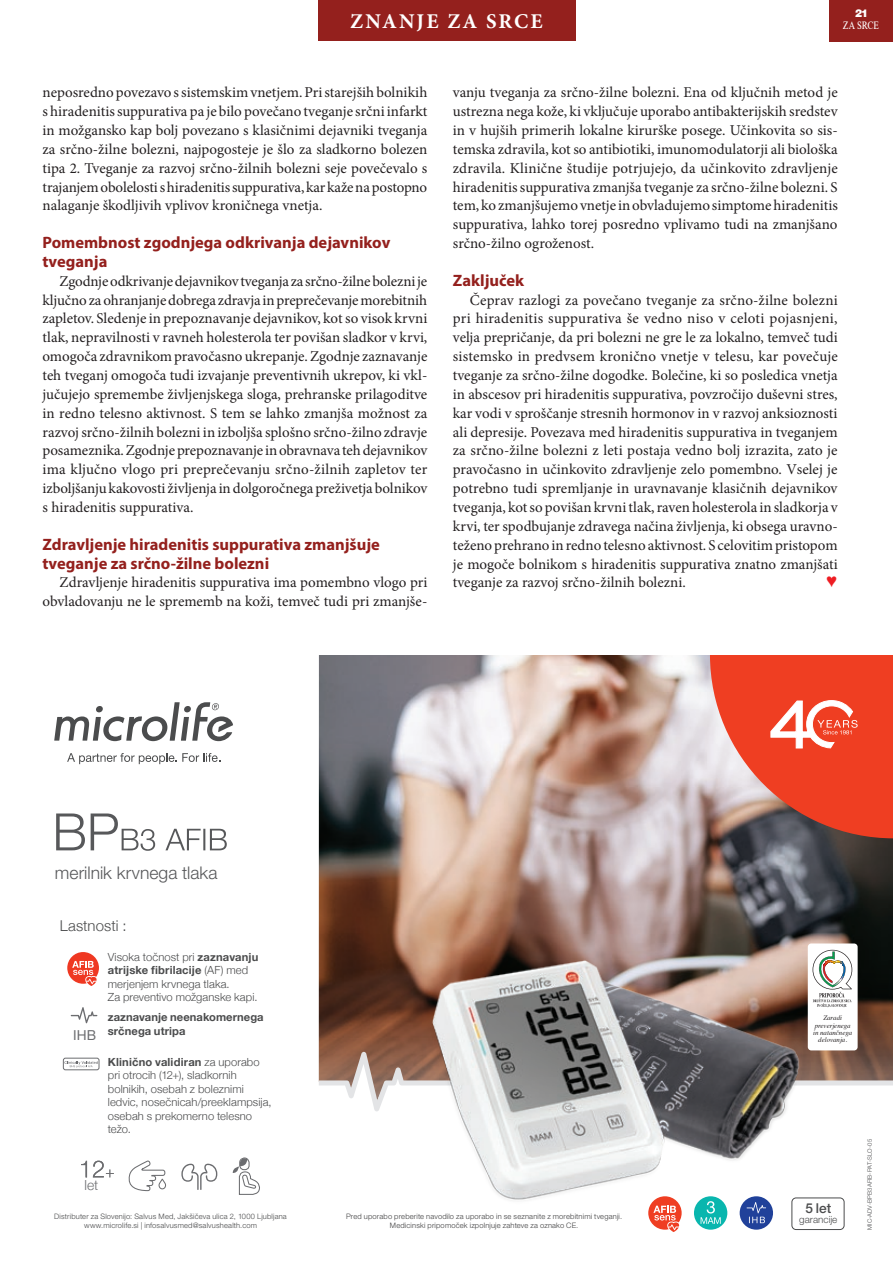
<style>
.page{position:relative;width:893px;height:1263px;background:#fff}
.page>*{position:absolute;margin:0;border:0;box-sizing:border-box;transform-origin:0 0}
.t1{font:700 21px "Minion Pro";letter-spacing:.1em;color:#fff}
.t2{font:300 17.55px "Helvetica Neue LT Pro";color:#57585a}
.t3{font:700 16.5px/18.9px "Myriad Pro";color:#94201d}
.t4{font:15px/18.9px "Minion Pro";color:#231f20;text-align:justify}
.t5{font:300 15px "Helvetica Neue";letter-spacing:.005em;color:#4b4c4d}
.t6{font:italic 15px "Minion Pro";color:#231f20}
.t7{font:300 13.8px "Helvetica Neue";color:#6c6d70}
.t8{font:500 13.65px "Helvetica Neue LT Pro";color:#4b4c4d}
.t9{font:13.65px "Helvetica Neue";color:#6c6d70}
.t10{font:300 11.25px/13.5px "Helvetica Neue";letter-spacing:.01em;color:#4b4c4d}
.t11{font:700 11.25px/13.5px "Helvetica Neue";letter-spacing:.005em;color:#4b4c4d}
.t12{font:11.25px "Nimbus Roman DOT";color:#fff;scale:.8 1}
.t13{font:11.25px "Nimbus Sans POT Blac";color:#fff}
.t14{font:300 9.9px "Helvetica Neue LT Pro";color:#4b4c4d}
.t15{font:300 7.5px/9px "Helvetica Neue LT Pro";letter-spacing:.025em;color:#3e3e3f;text-align:center}
.t16{font:300 7.5px/9px "Helvetica Neue LT Pro";letter-spacing:.025em;color:#464748;text-align:center}
.t17{font:italic 6.9px/7.5px "Times";color:#231f20;text-align:center}
.t18{font:300 6px "Helvetica Neue LT Pro";letter-spacing:.02em;color:#464748}
.s1{font-weight:700}
</style>
<div class="page">
<div style="left:829px;top:0;width:64px;height:41px;background:#94201d"></div>
<div style="left:317px;top:0;width:258px;height:41px;background:#94201d"></div>
<img style="left:319px;top:655px;width:574px;height:397px">
<svg style="left:67px;top:753px;width:153px;height:11px"></svg>
<svg style="left:54px;top:702px;width:179px;height:39px"></svg>
<div style="left:67px;top:952px;width:32px;height:32px;background:#ef3822;border-radius:50%"></div>
<svg style="left:72px;top:961px;width:26px;height:25px"></svg>
<div style="left:63px;top:1058px;width:36px;height:12px;border:1px solid #6c6d70;border-radius:2px"></div>
<svg style="left:64px;top:1061px;width:34px;height:7px"></svg>
<svg style="left:71px;top:1007px;width:26px;height:16px"></svg>
<svg style="left:81px;top:1161px;width:6px;height:16px"></svg>
<svg style="left:93px;top:1161px;width:21px;height:16px"></svg>
<svg style="left:233px;top:1157px;width:27px;height:38px"></svg>
<svg style="left:181px;top:1164px;width:36px;height:26px"></svg>
<svg style="left:128px;top:1160px;width:38px;height:32px"></svg>
<div style="left:808px;top:943px;width:50px;height:107px;background:#fff;border-radius:3px"></div>
<svg style="left:839px;top:951px;width:13px;height:56px"></svg>
<svg style="left:56px;top:813px;width:171px;height:38px"></svg>
<svg style="left:648px;top:1196px;width:34px;height:34px"></svg>
<svg style="left:653px;top:1213px;width:28px;height:19px"></svg>
<div style="left:694px;top:1196px;width:33px;height:34px;background:#09b6ae;border-radius:50%"></div>
<svg style="left:701px;top:1213px;width:20px;height:11px"></svg>
<div style="left:740px;top:1196px;width:33px;height:34px;background:#20419a;border-radius:50%"></div>
<svg style="left:749px;top:1213px;width:16px;height:10px"></svg>
<div style="left:791px;top:1197px;width:53px;height:33px;border:1px solid #4b4c4d;border-radius:4px"></div>
<svg style="left:319px;top:1052px;width:574px;height:59px"></svg>
<img style="left:421px;top:949px;width:418px;height:264px">
<svg style="left:710px;top:655px;width:183px;height:183px;background:#e05a45"></svg>
<p class="t13" style="left:856px;top:8px;width:13px">21</p>
<h1 class="t1" style="left:350px;top:7px;width:194px">ZNANJE ZA SRCE</h1>
<p class="t12" style="left:843px;top:19px;width:47px">ZA SRCE</p>
<p class="t4" style="left:43px;top:83px;width:386px">neposredno povezavo s sistemskim vnetjem. Pri starejših bolnikih s hiradenitis suppurativa pa je bilo povečano tveganje srčni infarkt in možgansko kap bolj povezano s klasičnimi dejavniki tveganja za srčno-žilne bolezni, najpogosteje je šlo za sladkorno bolezen tipa 2. Tveganje za razvoj srčno-žilnih bolezni seje povečevalo s trajanjem obolelosti s hiradenitis suppurativa, kar kaže na postopno nalaganje škodljivih vplivov kroničnega vnetja.</p>
<p class="t3" style="left:43px;top:232px;width:349px">Pomembnost zgodnjega odkrivanja dejavnikov tveganja</p>
<p class="t4" style="left:43px;top:272px;width:386px;text-indent:17px">Zgodnje odkrivanje dejavnikov tveganja za srčno-žilne bolezni je ključno za ohranjanje dobrega zdravja in preprečevanje morebitnih zapletov. Sledenje in prepoznavanje dejavnikov, kot so visok krvni tlak, nepravilnosti v ravneh holesterola ter povišan sladkor v krvi, omogoča zdravnikom pravočasno ukrepanje. Zgodnje zaznavanje teh tveganj omogoča tudi izvajanje preventivnih ukrepov, ki vkl&shy;jučujejo spremembe življenjskega sloga, prehranske prilagoditve in redno telesno aktivnost. S tem se lahko zmanjša možnost za razvoj srčno-žilnih bolezni in izboljša splošno srčno-žilno zdravje posameznika. Zgodnje prepoznavanje in obravnava teh dejavnikov ima ključno vlogo pri preprečevanju srčno-žilnih zapletov ter izboljšanju kakovosti življenja in dolgoročnega preživetja bolnikov s hiradenitis suppurativa.</p>
<p class="t3" style="left:43px;top:534px;width:339px">Zdravljenje hiradenitis suppurativa zmanjšuje tveganje za srčno-žilne bolezni</p>
<p class="t4" style="left:43px;top:573px;width:386px;text-align:right">Zdravljenje hiradenitis suppurativa ima pomembno vlogo pri obvladovanju ne le sprememb na koži, temveč tudi pri zmanjše-</p>
<p class="t4" style="left:453px;top:83px;width:386px">vanju tveganja za srčno-žilne bolezni. Ena od ključnih metod je ustrezna nega kože, ki vključuje uporabo antibakterijskih sredstev in v hujših primerih lokalne kirurške posege. Učinkovita so sis&shy;temska zdravila, kot so antibiotiki, imunomodulatorji ali biološka zdravila. Klinične študije potrjujejo, da učinkovito zdravljenje hiradenitis suppurativa zmanjša tveganje za srčno-žilne bolezni. S tem, ko zmanjšujemo vnetje in obvladujemo simptome hiradenitis suppurativa, lahko torej posredno vplivamo tudi na zmanjšano srčno-žilno ogroženost.</p>
<p class="t3" style="left:453px;top:270px;width:73px">Zaključek</p>
<p class="t4" style="left:453px;top:290px;width:386px;text-indent:17px">Čeprav razlogi za povečano tveganje za srčno-žilne bolezni pri hiradenitis suppurativa še vedno niso v celoti pojasnjeni, velja prepričanje, da pri bolezni ne gre le za lokalno, temveč tudi sistemsko in predvsem kronično vnetje v telesu, kar povečuje tveganje za srčno-žilne dogodke. Bolečine, ki so posledica vnetja in abscesov pri hiradenitis suppurativa, povzročijo duševni stres, kar vodi v sproščanje stresnih hormonov in v razvoj anksioznosti ali depresije. Povezava med hiradenitis suppurativa in tveganjem za srčno-žilne bolezni z leti postaja vedno bolj izrazita, zato je pravočasno in učinkovito zdravljenje zelo pomembno. Vselej je potrebno tudi spremljanje in uravnavanje klasičnih dejavnikov tveganja, kot so povišan krvni tlak, raven holesterola in sladkorja v krvi, ter spodbujanje zdravega načina življenja, ki obsega uravno&shy;teženo prehrano in redno telesno aktivnost. S celovitim pristopom je mogoče bolnikom s hiradenitis suppurativa znatno zmanjšati tveganje za razvoj srčno-žilnih bolezni.</p>
<p class="t2" style="left:55px;top:862px;width:164px">merilnik krvnega tlaka</p>
<p class="t5" style="left:60px;top:914px;width:68px">Lastnosti :</p>
<p class="t9" style="left:73px;top:1025px;width:25px">IHB</p>
<p class="t10" style="left:108px;top:949px;width:152px">Visoka točnost pri <span class="s1">zaznavanju atrijske fibrilacije</span> (AF) med merjenjem krvnega tlaka.<br>Za preventivo možganske kapi.</p>
<p class="t11" style="left:108px;top:1011px;width:157px">zaznavanje neenakomernega srčnega utripa</p>
<p class="t10" style="left:108px;top:1054px;width:165px"><span class="s1">Klinično validiran</span> za uporabo pri otrocih (12+), sladkornih bolnikih, osebah z boleznimi ledvic, nosečnicah/preeklampsija, osebah s prekomerno telesno težo.</p>
<p class="t7" style="left:85px;top:1173px;width:15px">let</p>
<p class="t16" style="left:54px;top:1211px;width:234px">Distributer za Slovenijo: Salvus Med, Jakšičeva ulica 2, 1000 Ljubljana www.microlife.si | infosalvusmed@salvushealth.com</p>
<p class="t15" style="left:346px;top:1211px;width:277px">Pred uporabo preberite navodilo za uporabo in se seznanite z morebitnimi tveganji.<br>Medicinski pripomoček izpolnjuje zahteve za oznako CE.</p>
<p class="t17" style="left:813px;top:1013px;width:41px">Zaradi preverjenega in natančnega delovanja.</p>
<p class="t8" style="left:805px;top:1200px;width:27px">5 let</p>
<p class="t14" style="left:799px;top:1213px;width:40px">garancije</p>
<p class="t6" style="left:778px;top:1213px;width:61px">april 2024</p>
<p class="t18" style="left:866px;top:1230px;width:93px;rotate:-90deg">MIC-ADV-BPB3AFIB-PAT-SLO-05</p>
</div>
